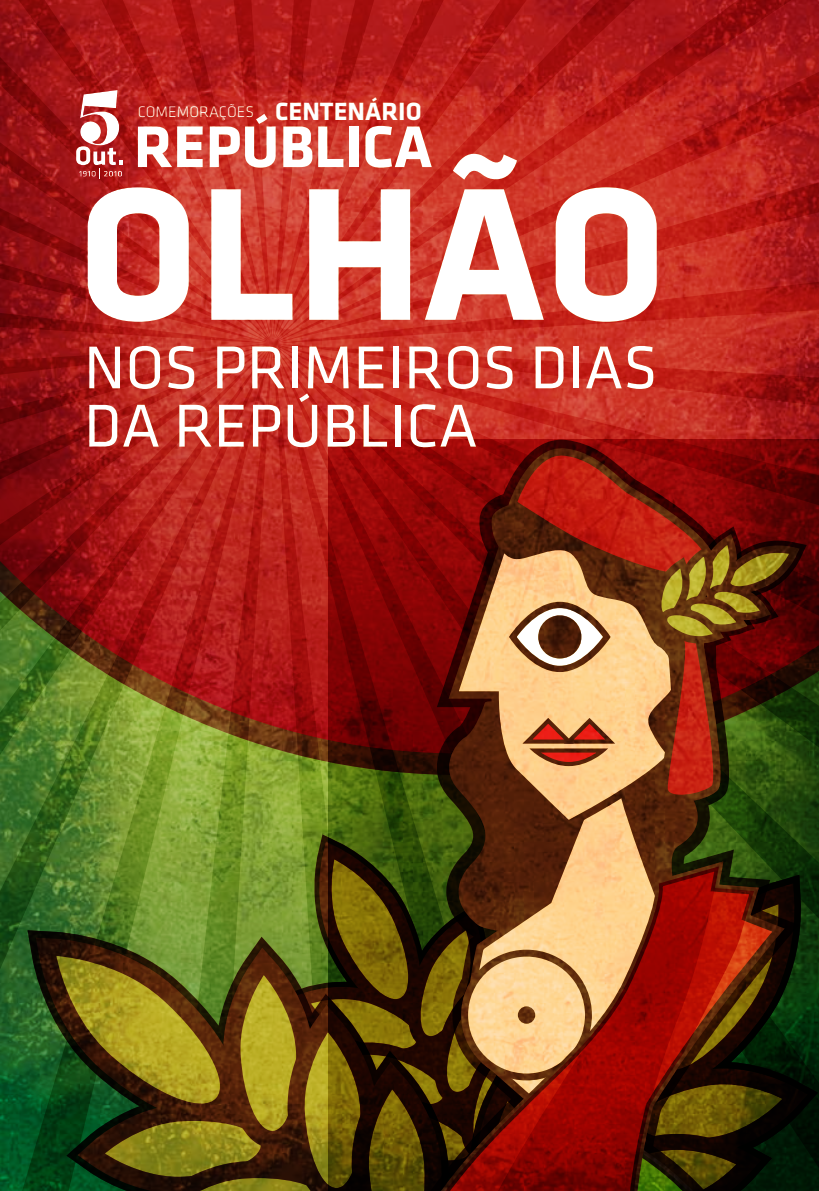
<style>
.page{position:relative;width:819px;height:1191px;background:#fff}
.page>*{position:absolute;margin:0;border:0;box-sizing:border-box;transform-origin:0 0}
.t1{font:700 196px "Klavika";color:#fff}
.t2{font:62.82px/58.3px "Klavika Regular TF";color:#fff}
.t3{font:60.9px "Klavika Bold Caps SC";color:#fff}
.t4{font:25.9px "Klavika Bold Caps SC";color:#fff}
.t5{font:15.92px "Klavika Light Caps SC";color:#fff}
</style>
<div class="page">
<img style="left:0;top:0;width:819px;height:1191px">
<p class="t4" style="left:275px;top:97px;width:148px">CENTENÁRIO</p>
<p class="t5" style="left:138px;top:104px;width:118px">COMEMORAÇÕES</p>
<p class="t3" style="left:134px;top:113px;width:300px">REPÚBLICA</p>
<h1 class="t1" style="left:78px;top:147px;width:590px">OLHÃO</h1>
<p class="t2" style="left:84px;top:339px;width:575px">NOS PRIMEIROS DIAS<br>DA REPÚBLICA</p>
</div>
